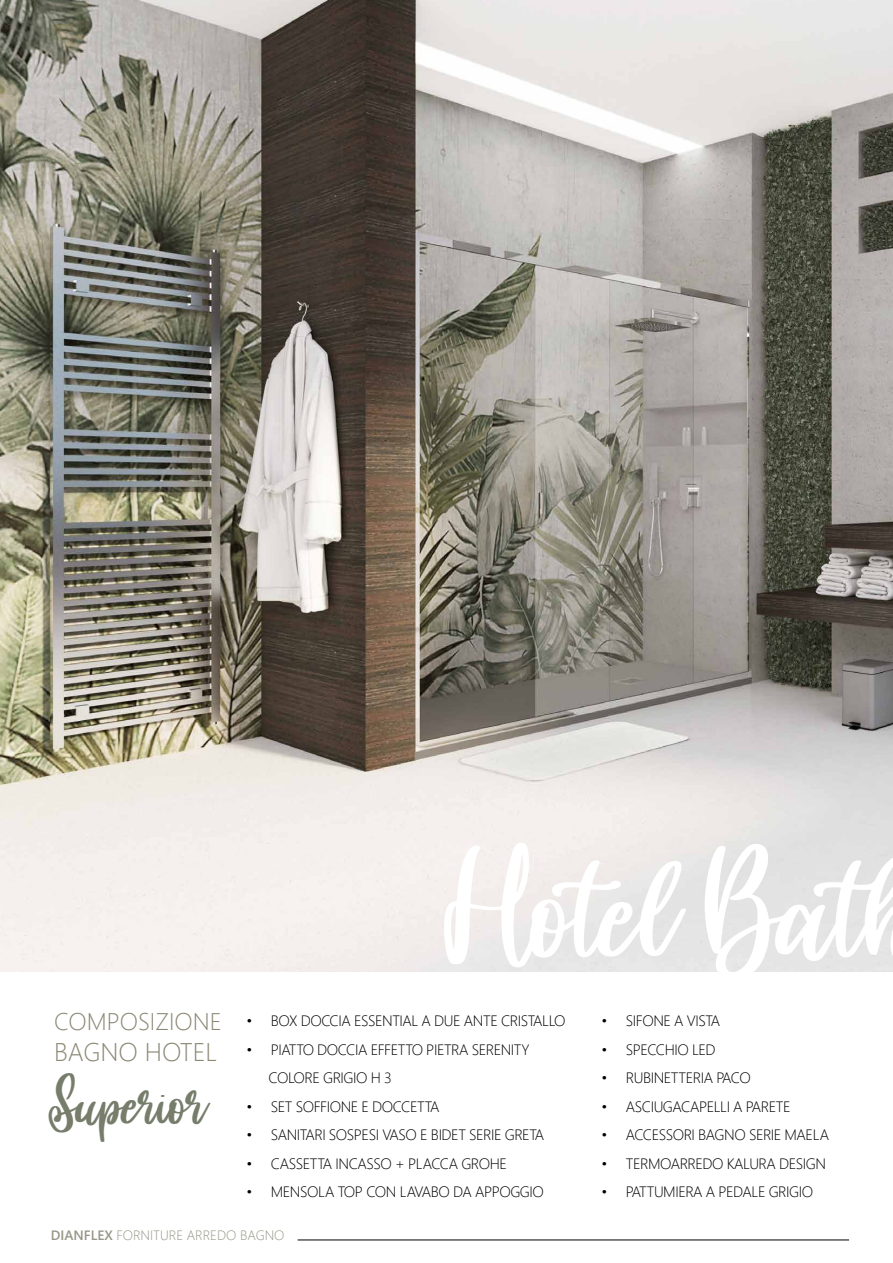
<style>
.page{position:relative;width:893px;height:1263px;background:#fff}
.page>*{position:absolute;margin:0;border:0;box-sizing:border-box;transform-origin:0 0}
.t1{font:62.25px "Snow White";color:#fff}
.t2{font:27px "Snow White";color:#767d6b}
.t3{font:25.5px "Webly Sleek UI Light";color:#8b8875}
.t4{font:24px "Webly Sleek UI Light";color:#8b8875}
.t5{font:15px/28.5px "Webly Sleek UI Light";letter-spacing:-.03em;color:#000}
.t6{font:13.5px "Webly Sleek UI Light";color:#969786}
.s1{font-family:"Webly Sleek UI Semibold"}
</style>
<div class="page">
<img style="left:0;top:0;width:893px;height:972px">
<hr style="left:298px;top:1240px;width:551px;height:1px;background:#000">
<h3 class="t4" style="left:54px;top:1004px;width:169px">COMPOSIZIONE</h3>
<h3 class="t3" style="left:54px;top:1033px;width:165px">BAGNO HOTEL</h3>
<h2 class="t2" style="left:54px;top:1099px;width:155px">Superior</h2>
<h1 class="t1" style="left:446px;top:899px;width:465px">Hotel Bat</h1>
<p class="t5" style="left:246px;top:1006px;width:321px">• BOX DOCCIA ESSENTIAL A DUE ANTE CRISTALLO</p>
<p class="t5" style="left:268px;top:1034px;width:263px;text-indent:-22px">• PIATTO DOCCIA EFFETTO PIETRA SERENITY<br>COLORE GRIGIO H 3</p>
<p class="t5" style="left:246px;top:1091px;width:195px">• SET SOFFIONE E DOCCETTA</p>
<p class="t5" style="left:246px;top:1120px;width:299px">• SANITARI SOSPESI VASO E BIDET SERIE GRETA</p>
<p class="t5" style="left:246px;top:1148px;width:262px">• CASSETTA INCASSO + PLACCA GROHE</p>
<p class="t5" style="left:246px;top:1177px;width:299px">• MENSOLA TOP CON LAVABO DA APPOGGIO</p>
<p class="t5" style="left:602px;top:1006px;width:120px">• SIFONE A VISTA</p>
<p class="t5" style="left:602px;top:1034px;width:116px">• SPECCHIO LED</p>
<p class="t5" style="left:602px;top:1063px;width:151px">• RUBINETTERIA PACO</p>
<p class="t5" style="left:602px;top:1091px;width:190px">• ASCIUGACAPELLI A PARETE</p>
<p class="t5" style="left:602px;top:1120px;width:229px">• ACCESSORI BAGNO SERIE MAELA</p>
<p class="t5" style="left:602px;top:1148px;width:226px">• TERMOARREDO KALURA DESIGN</p>
<p class="t5" style="left:602px;top:1177px;width:213px">• PATTUMIERA A PEDALE GRIGIO</p>
<p class="t6" style="left:51px;top:1224px;width:235px"><span class="s1">DIANFLEX</span> FORNITURE ARREDO BAGNO</p>
</div>
